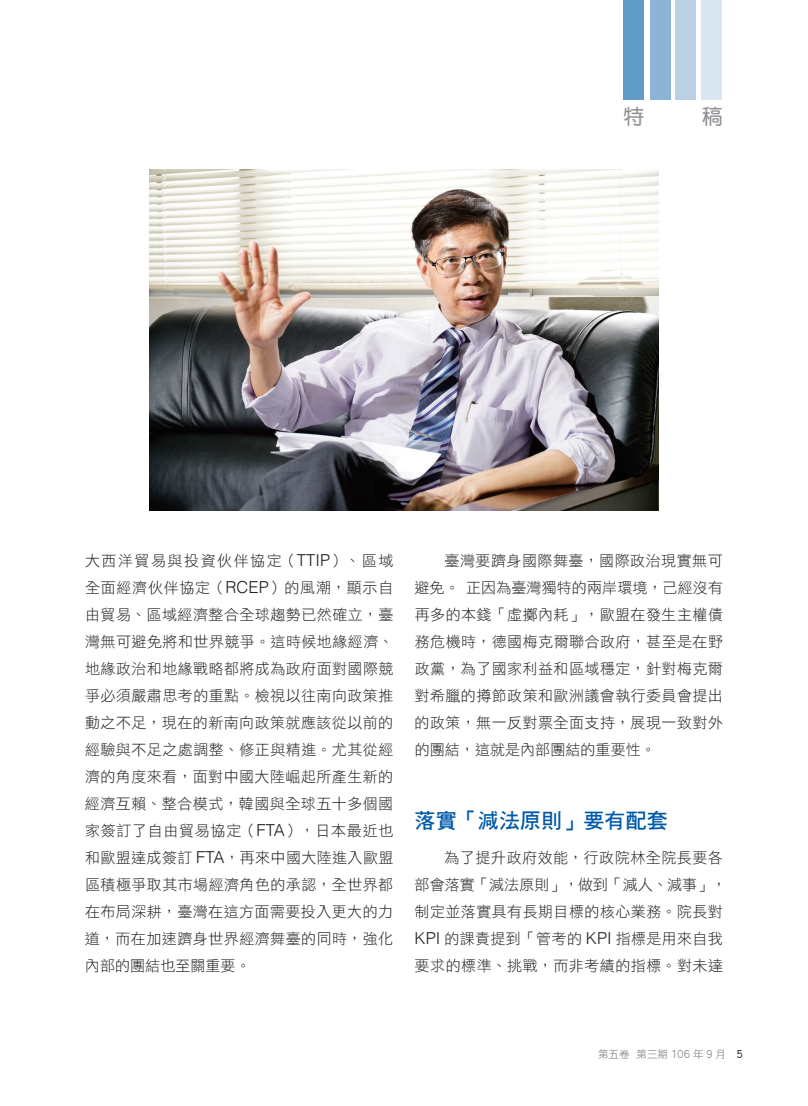
<style>
.page{position:relative;width:808px;height:1106px;background:#fff}
.page>*{position:absolute;margin:0;border:0;box-sizing:border-box;transform-origin:0 0}
.t1{font:21px "DF Hei Std W7";letter-spacing:.005em;color:#015aaa}
.t2{font:21px "DF Yuan Std W7";color:#939498}
.t3{font:15px/27px "DF Hei Std W3";letter-spacing:.03em;color:#231f20;text-align:justify}
.t4{font:10.5px "DF Hei Std W3";color:#6c6d70}
.s1{font-family:"Helvetica";font-weight:300;font-size:16.5px}
.s2{font-size:12px}
.s3{font-family:"DF Hei Std W5";font-size:12px;color:#231f20}
</style>
<div class="page">
<img style="left:149px;top:170px;width:510px;height:340px">
<div style="left:623px;top:0;width:20px;height:100px;background:#619cc8"></div>
<div style="left:675px;top:0;width:21px;height:100px;background:#bbcfe5"></div>
<div style="left:650px;top:0;width:20px;height:100px;background:#8db3d7"></div>
<div style="left:701px;top:0;width:21px;height:100px;background:#dae6f1"></div>
<h1 class="t2" style="left:623px;top:105px;width:101px">特　　稿</h1>
<p class="t3" style="left:85px;top:547px;width:310px">大西洋貿易與投資伙伴協定（<span class="s1">TTIP</span>）、區域全面經濟伙伴協定（<span class="s1">RCEP</span>）的風潮，顯示自由貿易、區域經濟整合全球趨勢已然確立，臺灣無可避免將和世界競爭。這時候地緣經濟、地緣政治和地緣戰略都將成為政府面對國際競爭必須嚴肅思考的重點。檢視以往南向政策推動之不足，現在的新南向政策就應該從以前的經驗與不足之處調整、修正與精進。尤其從經濟的角度來看，面對中國大陸崛起所產生新的經濟互賴、整合模式，韓國與全球五十多個國家簽訂了自由貿易協定（<span class="s1">FTA</span>），日本最近也和歐盟達成簽訂 <span class="s1">FTA</span>，再來中國大陸進入歐盟區積極爭取其市場經濟角色的承認，全世界都在布局深耕，臺灣在這方面需要投入更大的力道，而在加速躋身世界經濟舞臺的同時，強化內部的團結也至關重要。</p>
<p class="t3" style="left:414px;top:547px;width:310px;text-indent:30px">臺灣要躋身國際舞臺，國際政治現實無可避免。正因為臺灣獨特的兩岸環境，己經沒有再多的本錢「虛擲內耗」，歐盟在發生主權債務危機時，德國梅克爾聯合政府，甚至是在野政黨，為了國家利益和區域穩定，針對梅克爾對希臘的撙節政策和歐洲議會執行委員會提出的政策，無一反對票全面支持，展現一致對外的團結，這就是內部團結的重要性。</p>
<h1 class="t1" style="left:415px;top:808px;width:255px">落實「減法原則」要有配套</h1>
<p class="t3" style="left:415px;top:844px;width:314px;text-align:left;text-indent:30px">為了提升政府效能，行政院林全院長要各部會落實「減法原則」，做到「減人、減事」，制定並落實具有長期目標的核心業務。院長對<br><span class="s1">KPI</span> 的課責提到「管考的 <span class="s1">KPI</span> 指標是用來自我要求的標準、挑戰，而非考績的指標。對未達</p>
<p class="t4" style="left:598px;top:1048px;width:147px">第五卷 第三期 <span class="s2">106</span> 年 <span class="s2">9</span> 月 <span class="s3">5</span></p>
</div>
